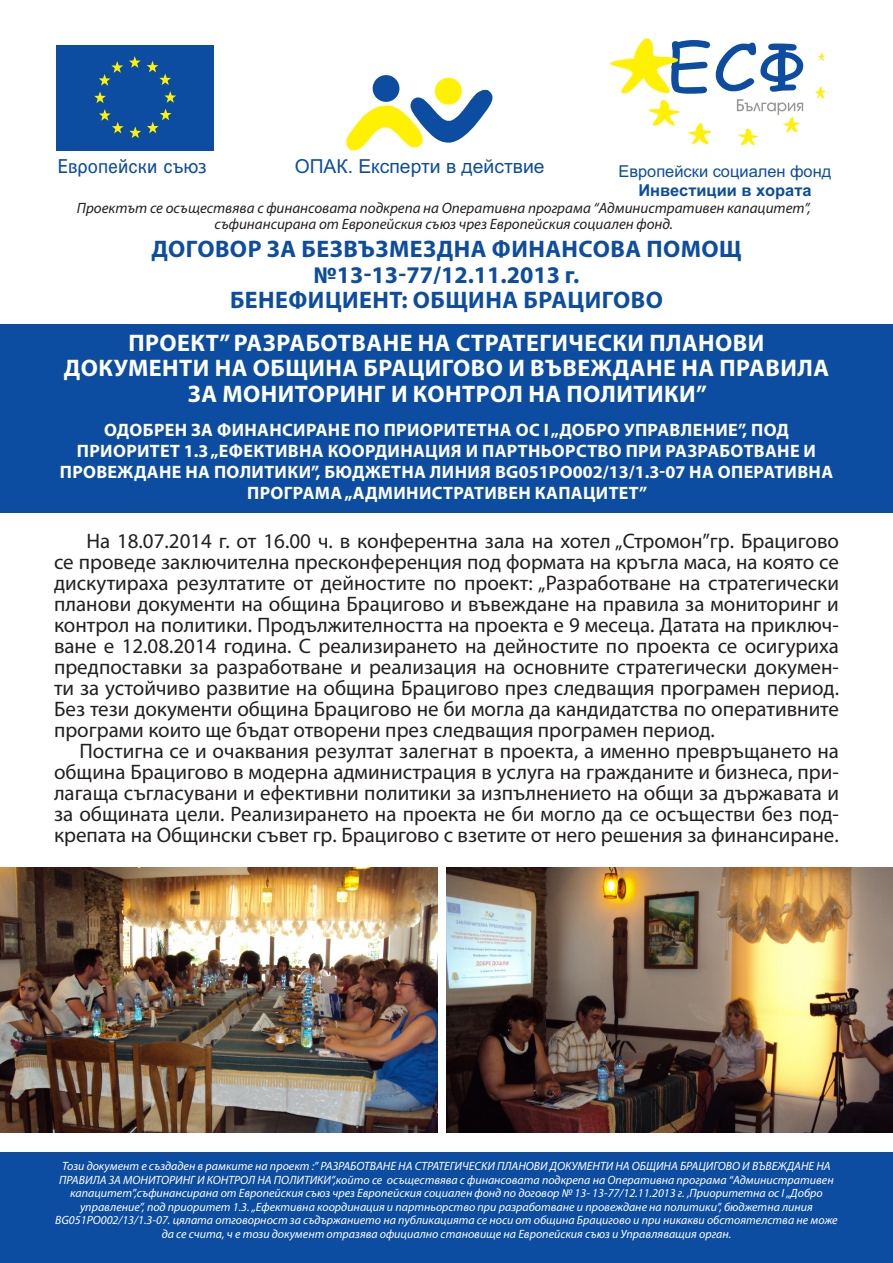
<style>
.page{position:relative;width:893px;height:1263px;background:#fff}
.page>*{position:absolute;margin:0;border:0;box-sizing:border-box;transform-origin:0 0}
.zaglavie{font:700 24px/25.5px "Myriad Pro";letter-spacing:.02em;color:#fff;text-align:center}
.zaglavie-2{font:700 24px "Myriad Pro";letter-spacing:.02em;color:#0d4da1}
.zaglavie-3{font:700 24px "Myriad Pro";color:#0d4da1}
.Tekst{font:21px/21px "Myriad Pro";color:#231f20;text-align:justify}
.t1{font:500 20.4px "Univers";color:#0d4da1;scale:.91 1}
.t2{font:19.35px "Arial";color:#0d4da1}
.zaglavie-4{font:700 18px/21px "Myriad Pro";letter-spacing:.02em;color:#fff;text-align:center}
.t3{font:16.35px/19.6px "Arial";color:#0d4da1;text-align:center}
.zaglavie-5{font:italic 15px/16.5px "Myriad Pro";color:#231f20;text-align:center}
.zaglavie-6{font:italic 12px/13.5px "Myriad Pro";color:#fff;text-align:center}
.s1{font-weight:700}
</style>
<div class="page">
<div style="left:0;top:324px;width:893px;height:189px;background:#0d4da1"></div>
<div style="left:0;top:1153px;width:893px;height:110px;background:#0d4da1"></div>
<svg style="left:346px;top:90px;width:146px;height:60px"></svg>
<div style="left:373px;top:75px;width:26px;height:27px;background:#0d4da1;border-radius:50%"></div>
<div style="left:435px;top:78px;width:27px;height:27px;background:#fff101;border-radius:50%"></div>
<svg style="left:818px;top:53px;width:7px;height:8px"></svg>
<svg style="left:815px;top:87px;width:10px;height:11px"></svg>
<svg style="left:610px;top:38px;width:193px;height:107px"></svg>
<div style="left:56px;top:45px;width:158px;height:105px;background:#0d4da1"></div>
<svg style="left:94px;top:61px;width:29px;height:42px"></svg>
<svg style="left:99px;top:109px;width:42px;height:29px"></svg>
<svg style="left:147px;top:109px;width:24px;height:24px"></svg>
<svg style="left:164px;top:91px;width:12px;height:12px"></svg>
<svg style="left:147px;top:61px;width:24px;height:24px"></svg>
<svg style="left:129px;top:56px;width:12px;height:12px"></svg>
<img style="left:0;top:867px;width:437px;height:266px">
<img style="left:446px;top:867px;width:447px;height:266px">
<p class="t1" style="left:58px;top:153px;width:165px">Eвропейски съюз</p>
<p class="t2" style="left:295px;top:154px;width:251px">ОПАК. Експерти в действие</p>
<p class="t3" style="left:618px;top:161px;width:214px">Европейски социален фонд<br><span class="s1">Инвестиции в хората</span></p>
<p class="zaglavie-5" style="left:77px;top:199px;width:735px">Проектът се осъществява с финансовата подкрепа на Оперативна програма “Административен капацитет”, съфинансирана от Европейския съюз чрез Европейския социален фонд.</p>
<p class="zaglavie-2" style="left:151px;top:233px;width:592px">ДОГОВОР ЗА БЕЗВЪЗМЕЗДНА ФИНАНСОВА ПОМОЩ</p>
<p class="zaglavie-3" style="left:314px;top:259px;width:267px">№13-13-77/12.11.2013 г.</p>
<p class="zaglavie-2" style="left:230px;top:284px;width:434px">БЕНЕФИЦИЕНТ: ОБЩИНА БРАЦИГОВО</p>
<p class="zaglavie" style="left:64px;top:329px;width:767px">ПРОЕКТ” РАЗРАБОТВАНЕ НА СТРАТЕГИЧЕСКИ ПЛАНОВИ<br>ДОКУМЕНТИ НА ОБЩИНА БРАЦИГОВО И ВЪВЕЖДАНЕ НА ПРАВИЛА<br>ЗА МОНИТОРИНГ И КОНТРОЛ НА ПОЛИТИКИ”</p>
<p class="zaglavie-4" style="left:60px;top:418px;width:775px">ОДОБРЕН ЗА ФИНАНСИРАНЕ ПО ПРИОРИТЕТНА ОС I „ДОБРО УПРАВЛЕНИЕ”, ПОД ПРИОРИТЕТ 1.3 „ЕФЕКТИВНА КООРДИНАЦИЯ И ПАРТНЬОРСТВО ПРИ РАЗРАБОТВАНЕ И ПРОВЕЖДАНЕ НА ПОЛИТИКИ”, БЮДЖЕТНА ЛИНИЯ BG051PO002/13/1.3-07 НА ОПЕРАТИВНА ПРОГРАМА „АДМИНИСТРАТИВЕН КАПАЦИТЕТ”</p>
<p class="Tekst" style="left:54px;top:530px;width:786px;text-indent:32px">На 18.07.2014 г. от 16.00 ч. в конферентна зала на хотел „Стромон”гр. Брацигово се проведе заключителна пресконференция под формата на кръгла маса, на която се дискутираха резултатите от дейностите по проект: „Разработване на стратегически планови документи на община Брацигово и въвеждане на правила за мониторинг и контрол на политики. Продължителността на проекта е 9 месеца. Датата на приключ&shy;ване е 12.08.2014 година. С реализирането на дейностите по проекта се осигуриха предпоставки за разработване и реализация на основните стратегически докумен&shy;ти за устойчиво развитие на община Брацигово през следващия програмен период.<br>Без тези документи община Брацигово не би могла да кандидатства по оперативните програми които ще бъдат отворени през следващия програмен период.</p>
<p class="Tekst" style="left:54px;top:740px;width:786px;text-indent:26px">Постигна се и очаквания резултат залегнат в проекта, а именно превръщането на община Брацигово в модерна администрация в услуга на гражданите и бизнеса, при&shy;лагаща съгласувани и ефективни политики за изпълнението на общи за държавата и за общината цели. Реализирането на проекта не би могло да се осъществи без под&shy;крепата на Общински съвет гр. Брацигово с взетите от него решения за финансиране.</p>
<p class="zaglavie-6" style="left:55px;top:1159px;width:784px">Този документ е създаден в рамките на проект :” РАЗРАБОТВАНЕ НА СТРАТЕГИЧЕСКИ ПЛАНОВИ ДОКУМЕНТИ НА ОБЩИНА БРАЦИГОВО И ВЪВЕЖДАНЕ НА ПРАВИЛА ЗА МОНИТОРИНГ И КОНТРОЛ НА ПОЛИТИКИ”,който се осъществява с финансовата подкрепа на Оперативна програма “Административен капацитет”,съфинансирана от Европейския съюз чрез Европейския социален фонд по договор № 13- 13-77/12.11.2013 г. ,Приоритетна ос І „Добро управление”, под приоритет 1.3. „Ефективна координация и партньорство при разработване и провеждане на политики”, бюджетна линия BG051PO002/13/1.3-07. цялата отговорност за съдържанието на публикацията се носи от община Брацигово и при никакви обстоятелства не може да се счита, ч е този документ отразява официално становище на Европейския съюз и Управляващия орган.</p>
</div>
